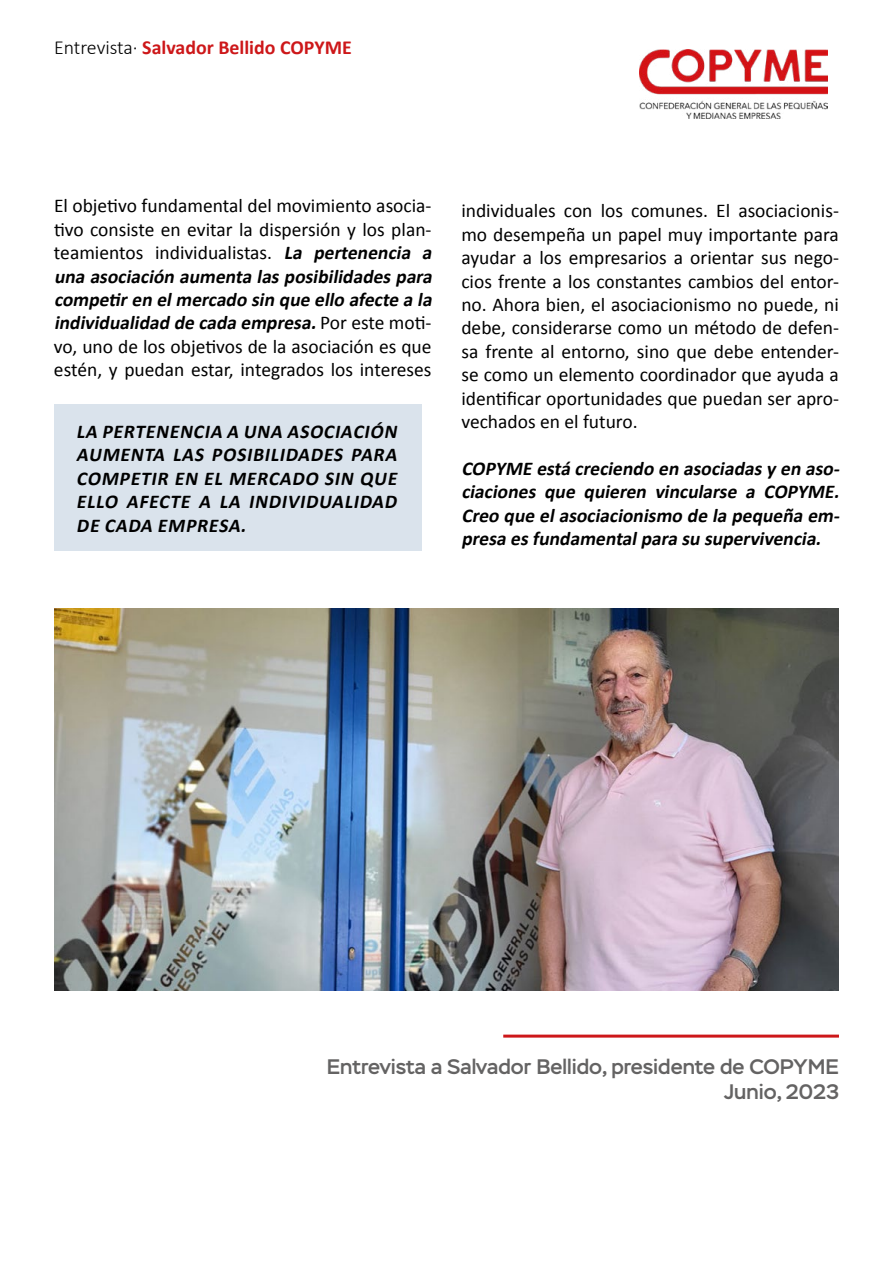
<style>
.page{position:relative;width:893px;height:1263px;background:#fff}
.page>*{position:absolute;margin:0;border:0;box-sizing:border-box;transform-origin:0 0}
.t1{font:500 21px/25.2px "Stem";color:#646363;text-align:right}
.t2{font:700 19.95px "Calibri";color:#cd1719}
.t3{font:19.5px/23.4px "Calibri";color:#000}
.t4{font:italic 700 19.5px/23.4px "Calibri";color:#000;text-align:justify}
.s1{font-weight:300;color:#000}
.s2{font-weight:700;font-style:italic}
</style>
<div class="page">
<img style="left:640px;top:49px;width:187px;height:69px">
<div style="left:54px;top:404px;width:367px;height:147px;background:#dae3ec"></div>
<img style="left:54px;top:609px;width:785px;height:382px">
<hr style="left:503px;top:1034px;width:336px;height:3px;background:#cd1719">
<p class="t2" style="left:54px;top:33px;width:299px"><span class="s1">Entrevista·</span> Salvador Bellido COPYME</p>
<p class="t3" style="left:54px;top:193px;width:384px">El objetivo fundamental del movimiento asocia&shy;tivo consiste en evitar la dispersión y los plan&shy;teamientos individualistas. <span class="s2">La pertenencia a una asociación aumenta lasposibilidadespara competiren elmercado sin que ello afecte a la individualidad de cada empresa.</span>P o r e s t e m o ti - vo, uno de los objetivos de la asociación es que estén, y puedan estar, integrados los intereses</p>
<p class="t4" style="left:76px;top:419px;width:326px">LA PERTENENCIA A UNA ASOCIACIÓN AUMENTA LAS POSIBILIDADES PARA COMPETIR EN EL MERCADO SIN QUE ELLO AFECTE A LA INDIVIDUALIDAD DE CADA EMPRESA.</p>
<p class="t3" style="left:461px;top:198px;width:379px;text-align:justify">individuales con los comunes. El asociacionis&shy;mo desempeña un papel muy importante para ayudar a los empresarios a orientar sus nego&shy;cios frente a los constantes cambios del entor&shy;no. Ahora bien, el asociacionismo no puede, ni debe, considerarse como un método de defen&shy;sa frente al entorno, sino que debe entender&shy;se como un elemento coordinador que ayuda a identificar oportunidades que puedan ser apro&shy;vechados en el futuro.</p>
<p class="t4" style="left:461px;top:456px;width:384px">COPYME está creciendo en asociadasy en aso&shy;ciaciones que quieren vincularse a COPYME.<br>Creo que elasociacionismo de la pequeña em&shy;presa esfundamentalpara su supervivencia.</p>
<p class="t1" style="left:327px;top:1054px;width:514px">Entrevista a Salvador Bellido, presidente de COPYME<br>Junio, 2023</p>
</div>
